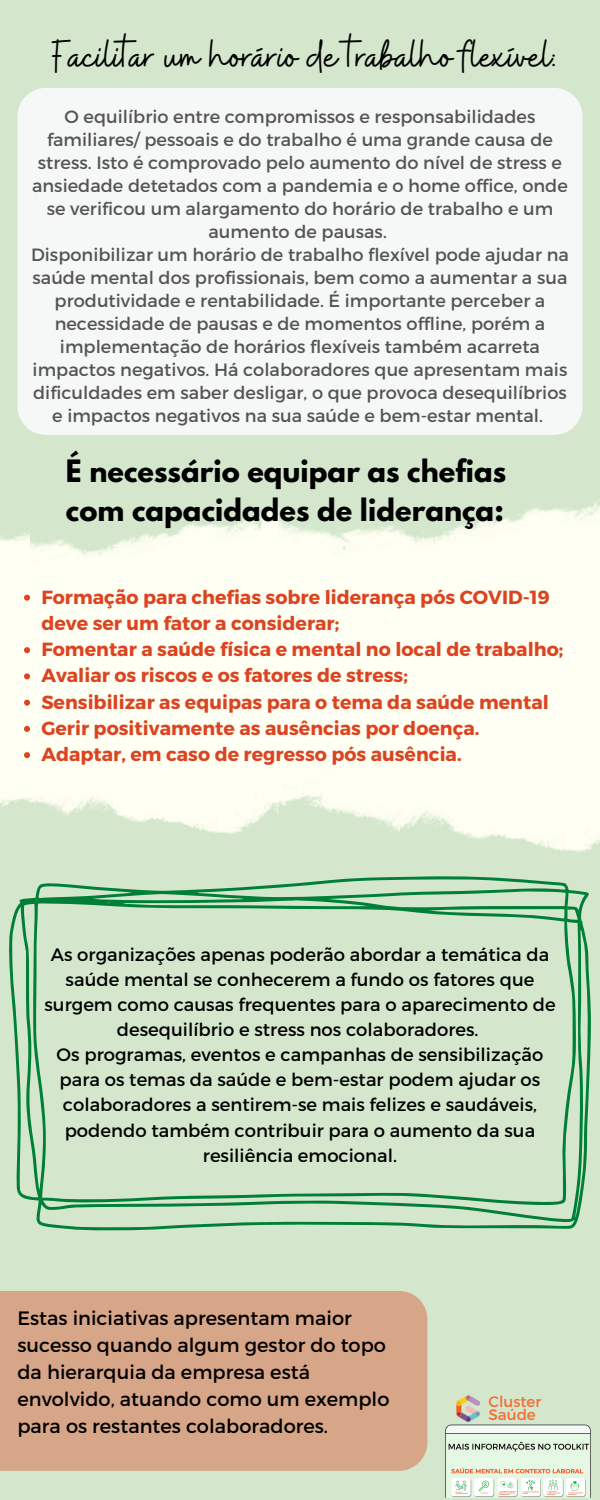
<style>
.page{position:relative;width:600px;height:1500px;background:#d4e7cd}
.page>*{position:absolute;margin:0;border:0;box-sizing:border-box;transform-origin:0 0}
.t1{font:47px "Buffalo";color:#010101}
.t2{font:700 27.3px/38.2px "League Spartan";color:#000}
.t3{font:19.3px/27px "Montserrat";color:#000}
.t4{font:700 19px/26.2px "Montserrat";color:#dc4421}
.t5{font:18px/25.1px "Montserrat";color:#000;text-align:center}
.t6{font:17.8px/22.9px "Montserrat";color:#545454;text-align:center}
.t7{font:15.1px/12.8px "Montserrat";color:#f26e34}
</style>
<div class="page">
<div style="left:17px;top:88px;width:566px;height:347px;background:#f6f7f7;border-radius:28px"></div>
<svg style="left:445px;top:1425px;width:146px;height:73px;fill:#e5f8e3"></svg>
<img style="left:450px;top:1395px;width:39px;height:35px">
<div style="left:0;top:1291px;width:427px;height:180px;background:#d7a587"></div>
<img style="left:29px;top:512px;width:233px;height:322px">
<img style="left:262px;top:500px;width:338px;height:352px">
<div style="left:0;top:532px;width:29px;height:274px;background:#fffff3"></div>
<svg style="left:24px;top:595px;width:6px;height:6px"></svg>
<svg style="left:24px;top:647px;width:6px;height:6px"></svg>
<svg style="left:24px;top:673px;width:6px;height:6px"></svg>
<svg style="left:24px;top:700px;width:6px;height:6px"></svg>
<svg style="left:24px;top:726px;width:6px;height:6px"></svg>
<svg style="left:24px;top:752px;width:6px;height:6px"></svg>
<svg style="left:9px;top:876px;width:582px;height:354px"></svg>
<h1 class="t1" style="left:52px;top:26px;width:506px">Facilitar um horário de trabalho flexível:</h1>
<p class="t6" style="left:31px;top:105px;width:539px">O equilíbrio entre compromissos e responsabilidades familiares/ pessoais e do trabalho é uma grande causa de stress. Isto é comprovado pelo aumento do nível de stress e ansiedade detetados com a pandemia e o home office, onde se verificou um alargamento do horário de trabalho e um aumento de pausas.<br>Disponibilizar um horário de trabalho flexível pode ajudar na saúde mental dos profissionais, bem como a aumentar a sua produtividade e rentabilidade. É importante perceber a necessidade de pausas e de momentos offline, porém a implementação de horários flexíveis também acarreta impactos negativos. Há colaboradores que apresentam mais dificuldades em saber desligar, o que provoca desequilíbrios e impactos negativos na sua saúde e bem-estar mental.</p>
<h2 class="t2" style="left:66px;top:456px;width:442px">É necessário equipar as chefias com capacidades de liderança:</h2>
<p class="t4" style="left:41px;top:583px;width:524px">Formação para chefias sobre liderança pós COVID-19 deve ser um fator a considerar;<br>Fomentar a saúde física e mental no local de trabalho; Avaliar os riscos e os fatores de stress;<br>Sensibilizar as equipas para o tema da saúde mental Gerir positivamente as ausências por doença.<br>Adaptar, em caso de regresso pós ausência.</p>
<p class="t5" style="left:44px;top:941px;width:513px">As organizações apenas poderão abordar a temática da saúde mental se conhecerem a fundo os fatores que surgem como causas frequentes para o aparecimento de desequilíbrio e stress nos colaboradores.<br>Os programas, eventos e campanhas de sensibilização para os temas da saúde e bem-estar podem ajudar os colaboradores a sentirem-se mais felizes e saudáveis, podendo também contribuir para o aumento da sua resiliência emocional.</p>
<p class="t3" style="left:17px;top:1303px;width:374px">Estas iniciativas apresentam maior sucesso quando algum gestor do topo da hierarquia da empresa está envolvido, atuando como um exemplo para os restantes colaboradores.</p>
<p class="t7" style="left:489px;top:1394px;width:54px">Cluster<br>Saúde</p>
</div>
